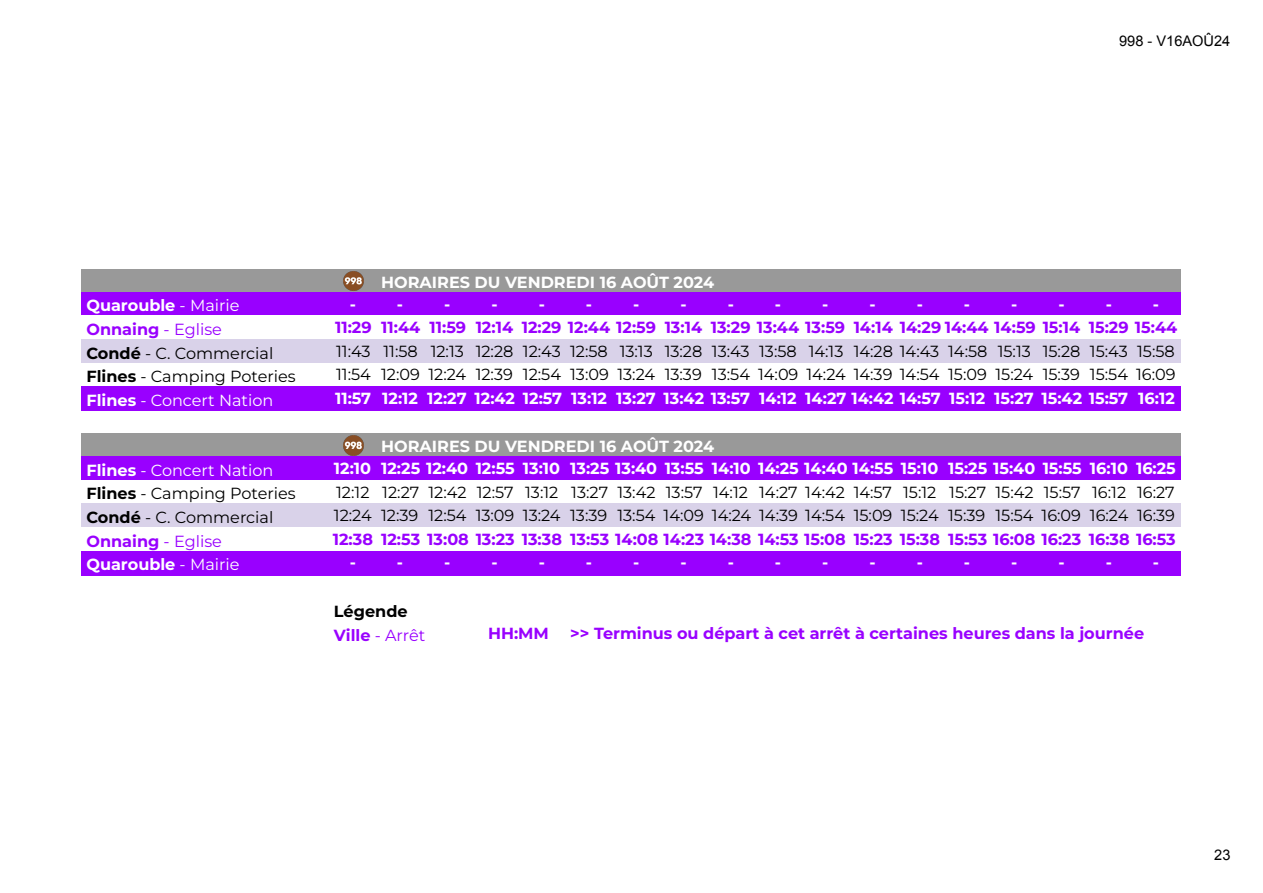
<style>
.page{position:relative;width:1263px;height:893px;background:#fff}
.page>*{position:absolute;margin:0;border:0;box-sizing:border-box;transform-origin:0 0}
.t1{font:16.05px "Montserrat";color:#000}
.t2{font:700 16.05px "Montserrat";color:#fff}
.t3{font:700 16.05px "Montserrat";color:#90f}
.t4{font:16.05px "Montserrat";color:#fff}
.t5{font:700 16.05px/23.7px "Montserrat";color:#000}
.t6{font:14.7px "Arial";color:#000}
.s1{font-weight:400}
.s2{font-weight:700}
.s3{color:#90f}
.s4{font-weight:400;color:#90f}
</style>
<div class="page">
<div style="left:82px;top:269px;width:1099px;height:24px;background:#999"></div>
<div style="left:82px;top:292px;width:1099px;height:24px;background:#90f"></div>
<div style="left:82px;top:315px;width:1099px;height:25px;background:#fff"></div>
<div style="left:82px;top:339px;width:1099px;height:25px;background:#d9d2e9"></div>
<div style="left:82px;top:362px;width:1099px;height:25px;background:#fff"></div>
<div style="left:82px;top:386px;width:1099px;height:25px;background:#90f"></div>
<div style="left:82px;top:433px;width:1099px;height:24px;background:#999"></div>
<div style="left:82px;top:456px;width:1099px;height:25px;background:#90f"></div>
<div style="left:82px;top:479px;width:1099px;height:25px;background:#fff"></div>
<div style="left:82px;top:503px;width:1099px;height:25px;background:#d9d2e9"></div>
<div style="left:82px;top:527px;width:1099px;height:24px;background:#fff"></div>
<div style="left:82px;top:550px;width:1099px;height:25px;background:#90f"></div>
<img style="left:343px;top:271px;width:21px;height:20px">
<img style="left:343px;top:435px;width:21px;height:21px">
<p class="t2" style="left:381px;top:272px;width:335px">HORAIRES DU VENDREDI 16 AOÛT 2024</p>
<p class="t6" style="left:1119px;top:35px;width:113px">998 - V16AOÛ24</p>
<p class="t2" style="left:86px;top:296px;width:155px">Quarouble <span class="s1">- Mairie</span></p>
<p class="t2" style="left:350px;top:294px;width:8px">-</p>
<p class="t2" style="left:397px;top:294px;width:8px">-</p>
<p class="t2" style="left:444px;top:294px;width:8px">-</p>
<p class="t2" style="left:491px;top:294px;width:8px">-</p>
<p class="t2" style="left:539px;top:294px;width:8px">-</p>
<p class="t2" style="left:586px;top:294px;width:8px">-</p>
<p class="t2" style="left:633px;top:294px;width:8px">-</p>
<p class="t2" style="left:680px;top:294px;width:8px">-</p>
<p class="t2" style="left:728px;top:294px;width:8px">-</p>
<p class="t2" style="left:775px;top:294px;width:8px">-</p>
<p class="t2" style="left:822px;top:294px;width:8px">-</p>
<p class="t2" style="left:869px;top:294px;width:8px">-</p>
<p class="t2" style="left:917px;top:294px;width:8px">-</p>
<p class="t2" style="left:964px;top:294px;width:8px">-</p>
<p class="t2" style="left:1011px;top:294px;width:8px">-</p>
<p class="t2" style="left:1058px;top:294px;width:8px">-</p>
<p class="t2" style="left:1106px;top:294px;width:8px">-</p>
<p class="t2" style="left:1153px;top:294px;width:8px">-</p>
<p class="t3" style="left:86px;top:319px;width:137px">Onnaing <span class="s1">- Eglise</span></p>
<p class="t3" style="left:335px;top:317px;width:844px">11:29 11:44 11:59 12:14 12:29 12:44 12:59 13:14 13:29 13:44 13:59 14:14 14:29 14:44 14:59 15:14 15:29 15:44</p>
<p class="t1" style="left:86px;top:343px;width:188px"><span class="s2">Condé</span> - C. Commercial</p>
<p class="t1" style="left:336px;top:341px;width:840px">11:43 11:58 12:13 12:28 12:43 12:58 13:13 13:28 13:43 13:58 14:13 14:28 14:43 14:58 15:13 15:28 15:43 15:58</p>
<p class="t1" style="left:86px;top:366px;width:211px"><span class="s2">Flines</span> - Camping Poteries</p>
<p class="t1" style="left:336px;top:365px;width:841px">11:54 12:09 12:24 12:39 12:54 13:09 13:24 13:39 13:54 14:09 14:24 14:39 14:54 15:09 15:24 15:39 15:54 16:09</p>
<p class="t4" style="left:86px;top:390px;width:189px"><span class="s2">Flines</span> - Concert Nation</p>
<p class="t2" style="left:335px;top:388px;width:841px">11:57 12:12 12:27 12:42 12:57 13:12 13:27 13:42 13:57 14:12 14:27 14:42 14:57 15:12 15:27 15:42 15:57 16:12</p>
<p class="t2" style="left:381px;top:436px;width:335px">HORAIRES DU VENDREDI 16 AOÛT 2024</p>
<p class="t4" style="left:86px;top:460px;width:189px"><span class="s2">Flines</span> - Concert Nation</p>
<p class="t2" style="left:334px;top:458px;width:843px">12:10 12:25 12:40 12:55 13:10 13:25 13:40 13:55 14:10 14:25 14:40 14:55 15:10 15:25 15:40 15:55 16:10 16:25</p>
<p class="t1" style="left:86px;top:483px;width:211px"><span class="s2">Flines</span> - Camping Poteries</p>
<p class="t1" style="left:336px;top:482px;width:840px">12:12 12:27 12:42 12:57 13:12 13:27 13:42 13:57 14:12 14:27 14:42 14:57 15:12 15:27 15:42 15:57 16:12 16:27</p>
<p class="t1" style="left:86px;top:507px;width:188px"><span class="s2">Condé</span> - C. Commercial</p>
<p class="t1" style="left:334px;top:505px;width:843px">12:24 12:39 12:54 13:09 13:24 13:39 13:54 14:09 14:24 14:39 14:54 15:09 15:24 15:39 15:54 16:09 16:24 16:39</p>
<p class="t3" style="left:86px;top:531px;width:137px">Onnaing <span class="s1">- Eglise</span></p>
<p class="t3" style="left:333px;top:529px;width:845px">12:38 12:53 13:08 13:23 13:38 13:53 14:08 14:23 14:38 14:53 15:08 15:23 15:38 15:53 16:08 16:23 16:38 16:53</p>
<p class="t2" style="left:86px;top:554px;width:155px">Quarouble <span class="s1">- Mairie</span></p>
<p class="t2" style="left:350px;top:553px;width:8px">-</p>
<p class="t2" style="left:397px;top:553px;width:8px">-</p>
<p class="t2" style="left:444px;top:553px;width:8px">-</p>
<p class="t2" style="left:491px;top:553px;width:8px">-</p>
<p class="t2" style="left:539px;top:553px;width:8px">-</p>
<p class="t2" style="left:586px;top:553px;width:8px">-</p>
<p class="t2" style="left:633px;top:553px;width:8px">-</p>
<p class="t2" style="left:680px;top:553px;width:8px">-</p>
<p class="t2" style="left:728px;top:553px;width:8px">-</p>
<p class="t2" style="left:775px;top:553px;width:8px">-</p>
<p class="t2" style="left:822px;top:553px;width:8px">-</p>
<p class="t2" style="left:869px;top:553px;width:8px">-</p>
<p class="t2" style="left:917px;top:553px;width:8px">-</p>
<p class="t2" style="left:964px;top:553px;width:8px">-</p>
<p class="t2" style="left:1011px;top:553px;width:8px">-</p>
<p class="t2" style="left:1058px;top:553px;width:8px">-</p>
<p class="t2" style="left:1106px;top:553px;width:8px">-</p>
<p class="t2" style="left:1153px;top:553px;width:8px">-</p>
<p class="t5" style="left:334px;top:600px;width:93px">Légende<br><span class="s3">Ville</span> <span class="s4">- Arrêt</span></p>
<p class="t3" style="left:488px;top:623px;width:62px">HH:MM</p>
<p class="t3" style="left:570px;top:623px;width:576px">&gt;&gt; Terminus ou départ à cet arrêt à certaines heures dans la journée</p>
<p class="t6" style="left:1214px;top:848px;width:18px">23</p>
</div>
